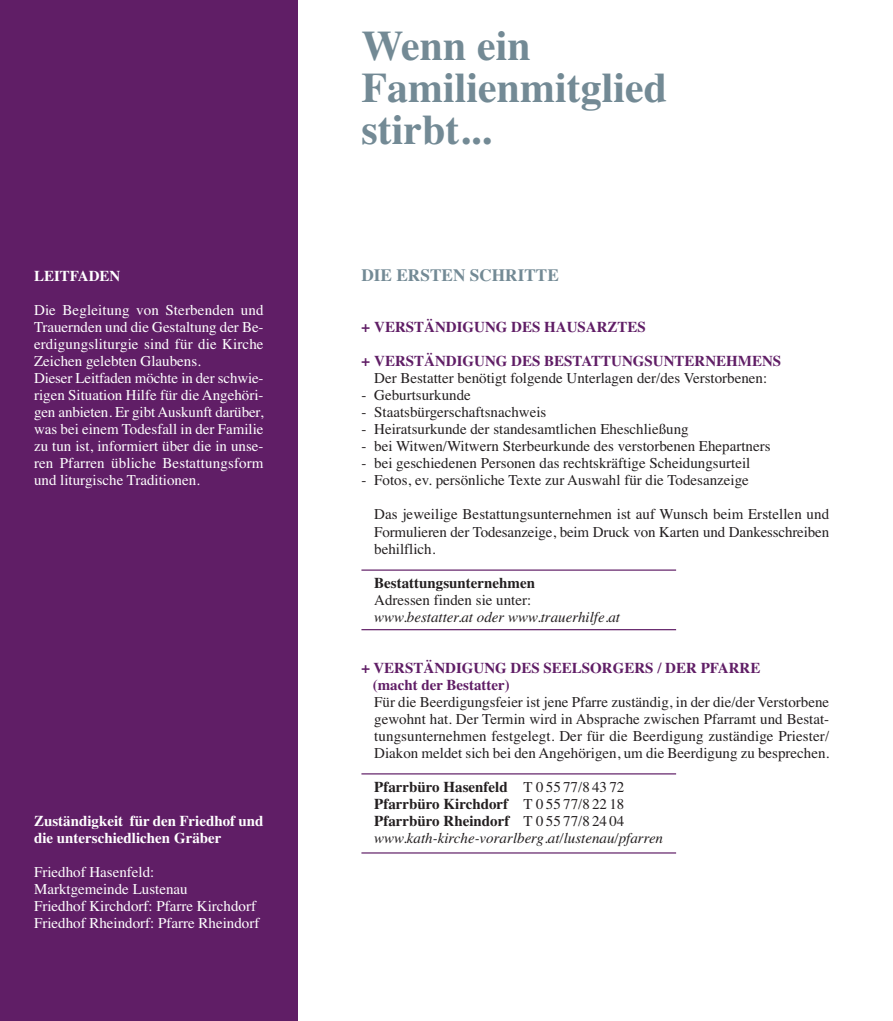
<style>
.page{position:relative;width:893px;height:1021px;background:#fff}
.page>*{position:absolute;margin:0;border:0;box-sizing:border-box;transform-origin:0 0}
.t1{font:700 42px/42px "Times";color:#738a95}
.t2{font:700 17.25px "Times";color:#738a95}
.t3{font:15px/17.1px "Times";color:#231f20;text-align:justify}
.t4{font:15px/17.1px "Times";color:#fff}
.t5{font:700 15px/17.1px "Times";color:#231f20}
.t6{font:700 15px/17.1px "Times";color:#601e66}
.t7{font:700 15px/17px "Times";color:#fff}
.t8{font:italic 15px "Times";color:#231f20}
.s1{font-weight:400}
.s2{font-weight:400;font-style:italic}
</style>
<div class="page">
<div style="left:0;top:0;width:298px;height:1020px;background:#601e66"></div>
<hr style="left:361px;top:569px;width:315px;height:1px;background:#601e66">
<hr style="left:361px;top:629px;width:315px;height:1px;background:#601e66">
<hr style="left:361px;top:773px;width:315px;height:1px;background:#601e66">
<hr style="left:361px;top:852px;width:315px;height:1px;background:#601e66">
<p class="t7" style="left:34px;top:267px;width:88px">LEITFADEN</p>
<p class="t4" style="left:34px;top:301px;width:231px">Die Begleitung von Sterbenden und Trauernden und die Gestaltung der Be&shy;erdigungsliturgie sind für die Kirche Zeichen gelebten Glaubens.<br>Dieser Leitfaden möchte in der schwie&shy;rigen Situation Hilfe für die Angehöri&shy;gen anbieten. Er gibt Auskunft darüber, was bei einem Todesfall in der Familie zu tun ist, informiert über die in unse&shy;ren Pfarren übliche Bestattungsform und liturgische Traditionen.</p>
<p class="t7" style="left:34px;top:812px;width:231px">Zuständigkeit für den Friedhof und die unterschiedlichen Gräber</p>
<p class="t4" style="left:34px;top:863px;width:227px">Friedhof Hasenfeld:<br>Marktgemeinde Lustenau<br>Friedhof Kirchdorf: Pfarre Kirchdorf<br>Friedhof Rheindorf: Pfarre Rheindorf</p>
<h1 class="t1" style="left:361px;top:24px;width:307px">Wenn ein<br>Familienmitglied stirbt...</h1>
<p class="t2" style="left:361px;top:265px;width:199px">DIE ERSTEN SCHRITTE</p>
<p class="t6" style="left:361px;top:318px;width:286px">+ VERSTÄNDIGUNG DES HAUSARZTES</p>
<p class="t6" style="left:361px;top:352px;width:421px">+ VERSTÄNDIGUNG DES BESTATTUNGSUNTERNEHMENS</p>
<p class="t3" style="left:374px;top:369px;width:394px">Der Bestatter benötigt folgende Unterlagen der/des Verstorbenen:</p>
<p class="t3" style="left:361px;top:386px;width:111px">- Geburtsurkunde</p>
<p class="t3" style="left:361px;top:403px;width:186px">- Staatsbürgerschaftsnachweis</p>
<p class="t3" style="left:361px;top:420px;width:329px">- Heiratsurkunde der standesamtlichen Eheschließung</p>
<p class="t3" style="left:361px;top:437px;width:411px">- bei Witwen/Witwern Sterbeurkunde des verstorbenen Ehepartners</p>
<p class="t3" style="left:361px;top:454px;width:390px">- bei geschiedenen Personen das rechtskräftige Scheidungsurteil</p>
<p class="t3" style="left:361px;top:471px;width:389px">- Fotos, ev. persönliche Texte zur Auswahl für die Todesanzeige</p>
<p class="t3" style="left:374px;top:506px;width:456px">Das jeweilige Bestattungsunternehmen ist auf Wunsch beim Erstellen und Formulieren der Todesanzeige, beim Druck von Karten und Dankesschreiben behilflich.</p>
<p class="t5" style="left:374px;top:574px;width:162px">Bestattungsunternehmen</p>
<p class="t3" style="left:374px;top:591px;width:159px">Adressen finden sie unter:</p>
<p class="t8" style="left:374px;top:607px;width:247px">www.bestatter.at oder www.trauerhilfe.at</p>
<p class="t6" style="left:373px;top:659px;width:389px;text-indent:-11px">+ VERSTÄNDIGUNG DES SEELSORGERS / DER PFARRE (macht der Bestatter)</p>
<p class="t3" style="left:374px;top:693px;width:456px">Für die Beerdigungsfeier ist jene Pfarre zuständig, in der die/der Verstorbene gewohnt hat. Der Termin wird in Absprache zwischen Pfarramt und Bestat&shy;tungsunternehmen festgelegt. Der für die Beerdigung zuständige Priester/ Diakon meldet sich bei den Angehörigen, um die Beerdigung zu besprechen.</p>
<p class="t5" style="left:374px;top:778px;width:290px">Pfarrbüro Hasenfeld <span class="s1">T 0 55 77/8 43 72<br></span>Pfarrbüro Kirchdorf <span class="s1">T 0 55 77/8 22 18<br></span>Pfarrbüro Rheindorf <span class="s1">T 0 55 77/8 24 04 </span><span class="s2">www.kath-kirche-vorarlberg.at/lustenau/pfarren</span></p>
</div>
